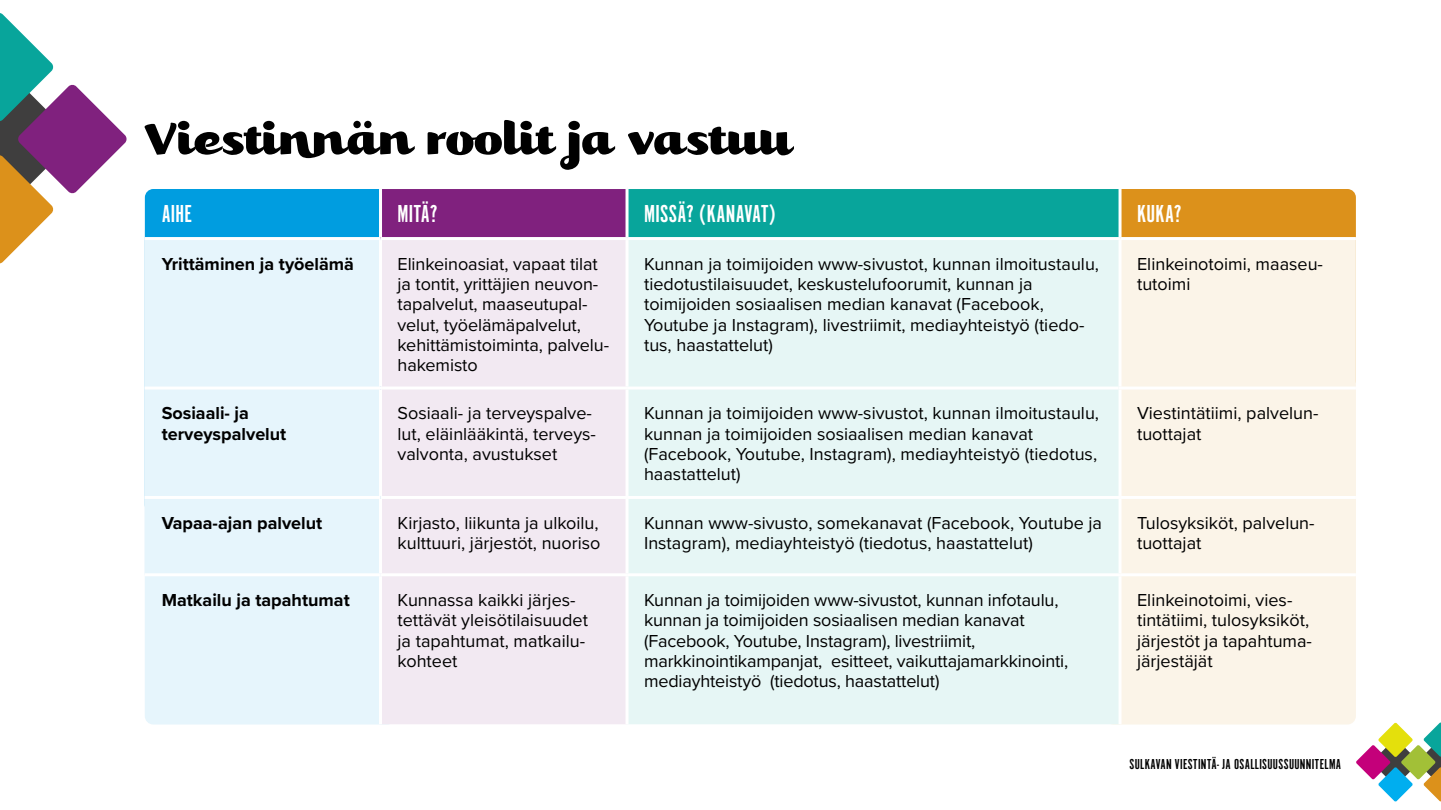
<style>
.page{position:relative;width:1441px;height:810px;background:#fff}
.page>*{position:absolute;margin:0;border:0;box-sizing:border-box;transform-origin:0 0}
.t1{font:52.5px "Kari Pro";color:#000}
.H2_17_pt_vasen_valko{font:25.5px "Alternate Got No 1 D";letter-spacing:.01em;color:#fff}
.Leipa__tavutus{font:18px/20.2px "Proxima Nova";color:#000}
.Leipa__tavutus-2{font:700 18px/20.2px "Proxima Nova";color:#000}
.t2{font:15px "Alternate Got No 1 D";letter-spacing:.02em;color:#000}
</style>
<div class="page">
<div style="left:1104px;top:189px;width:251px;height:200px;background:#dc911b;border-radius:9px"></div>
<div style="left:1112px;top:240px;width:243px;height:485px;background:#fbf4e8"></div>
<div style="left:145px;top:223px;width:250px;height:502px;background:#e6f5fc;border-radius:9px"></div>
<div style="left:145px;top:189px;width:251px;height:325px;background:#009de0;border-radius:9px"></div>
<div style="left:380px;top:188px;width:247px;height:51px;background:#80217e"></div>
<div style="left:627px;top:188px;width:492px;height:51px;background:#08a59b"></div>
<div style="left:145px;top:240px;width:234px;height:274px;background:#e6f5fc"></div>
<div style="left:382px;top:240px;width:243px;height:484px;background:#f2e9f2"></div>
<div style="left:628px;top:240px;width:490px;height:484px;background:#e6f6f5"></div>
<div style="left:1121px;top:390px;width:234px;height:183px;background:#fbf4e8"></div>
<hr style="left:379px;top:186px;width:248px;height:3px;background:#fff">
<hr style="left:627px;top:186px;width:494px;height:3px;background:#fff">
<hr style="left:379px;top:189px;width:3px;height:48px;background:#fff">
<hr style="left:625px;top:189px;width:3px;height:48px;background:#fff">
<hr style="left:1118px;top:189px;width:3px;height:48px;background:#fff">
<hr style="left:145px;top:237px;width:235px;height:3px;background:#fff">
<hr style="left:380px;top:237px;width:247px;height:3px;background:#fff">
<hr style="left:379px;top:240px;width:3px;height:147px;background:#fff">
<hr style="left:627px;top:237px;width:492px;height:3px;background:#fff">
<hr style="left:1119px;top:237px;width:236px;height:3px;background:#fff">
<hr style="left:1118px;top:240px;width:3px;height:147px;background:#fff">
<hr style="left:145px;top:387px;width:237px;height:3px;background:#fff">
<hr style="left:379px;top:390px;width:3px;height:106px;background:#fff">
<hr style="left:1118px;top:387px;width:237px;height:3px;background:#fff">
<hr style="left:1118px;top:390px;width:3px;height:106px;background:#fff">
<hr style="left:379px;top:499px;width:3px;height:74px;background:#fff">
<hr style="left:1118px;top:499px;width:3px;height:74px;background:#fff">
<hr style="left:379px;top:576px;width:3px;height:148px;background:#fff">
<hr style="left:1118px;top:576px;width:3px;height:148px;background:#fff">
<hr style="left:382px;top:387px;width:245px;height:3px;background:#fff">
<hr style="left:627px;top:387px;width:491px;height:3px;background:#fff">
<hr style="left:145px;top:496px;width:235px;height:3px;background:#fff">
<hr style="left:380px;top:496px;width:247px;height:3px;background:#fff">
<hr style="left:627px;top:496px;width:492px;height:3px;background:#fff">
<hr style="left:1119px;top:496px;width:236px;height:3px;background:#fff">
<hr style="left:145px;top:573px;width:235px;height:3px;background:#fff">
<hr style="left:380px;top:573px;width:247px;height:3px;background:#fff">
<hr style="left:627px;top:573px;width:492px;height:3px;background:#fff">
<hr style="left:1119px;top:573px;width:236px;height:3px;background:#fff">
<svg style="left:1356px;top:722px;width:84px;height:80px"></svg>
<svg style="left:0;top:13px;width:127px;height:251px"></svg>
<h1 class="t1" style="left:144px;top:107px;width:651px">Viestinnän roolit ja vastuu</h1>
<p class="H2_17_pt_vasen_valko" style="left:162px;top:200px;width:32px">AIHE</p>
<p class="H2_17_pt_vasen_valko" style="left:397px;top:200px;width:42px">MITÄ?</p>
<p class="H2_17_pt_vasen_valko" style="left:644px;top:200px;width:133px">MISSÄ? (KANAVAT)</p>
<p class="H2_17_pt_vasen_valko" style="left:1136px;top:200px;width:46px">KUKA?</p>
<p class="Leipa__tavutus-2" style="left:162px;top:253px;width:194px">Yrittäminen ja työelämä</p>
<p class="Leipa__tavutus" style="left:397px;top:253px;width:213px">Elinkeinoasiat, vapaat tilat ja tontit, yrittäjien neuvon&shy;tapalvelut, maaseutupal&shy;velut, työelämäpalvelut, kehittämistoiminta, palvelu&shy;hakemisto</p>
<p class="Leipa__tavutus" style="left:644px;top:253px;width:456px">Kunnan ja toimijoiden www-sivustot, kunnan ilmoitustaulu, tiedotustilaisuudet, keskustelufoorumit, kunnan ja</p>
<p class="Leipa__tavutus" style="left:1136px;top:253px;width:187px">Elinkeinotoimi, maaseu&shy;tutoimi</p>
<p class="Leipa__tavutus" style="left:644px;top:293px;width:442px">toimijoiden sosiaalisen median kanavat (Facebook,<br>Youtube ja Instagram), livestriimit, mediayhteistyö (tiedo&shy;tus, haastattelut)</p>
<p class="Leipa__tavutus-2" style="left:162px;top:403px;width:126px">Sosiaali- ja terveyspalvelut</p>
<p class="Leipa__tavutus" style="left:397px;top:402px;width:199px">Sosiaali- ja terveyspalve&shy;lut, eläinlääkintä, terveys&shy;valvonta, avustukset</p>
<p class="Leipa__tavutus" style="left:644px;top:402px;width:456px">Kunnan ja toimijoiden www-sivustot, kunnan ilmoitustaulu, kunnan ja toimijoiden sosiaalisen median kanavat (Facebook, Youtube, Instagram), mediayhteistyö (tiedotus, haastattelut)</p>
<p class="Leipa__tavutus" style="left:1136px;top:402px;width:183px">Viestintätiimi, palvelun&shy;tuottajat</p>
<p class="Leipa__tavutus-2" style="left:162px;top:512px;width:162px">Vapaa-ajan palvelut</p>
<p class="Leipa__tavutus" style="left:397px;top:512px;width:204px">Kirjasto, liikunta ja ulkoilu, kulttuuri, järjestöt, nuoriso</p>
<p class="Leipa__tavutus" style="left:644px;top:512px;width:459px">Kunnan www-sivusto, somekanavat (Facebook, Youtube ja<br>Instagram), mediayhteistyö (tiedotus, haastattelut)</p>
<p class="Leipa__tavutus" style="left:1136px;top:512px;width:179px">Tulosyksiköt, palvelun&shy;tuottajat</p>
<p class="Leipa__tavutus-2" style="left:162px;top:590px;width:190px">Matkailu ja tapahtumat</p>
<p class="Leipa__tavutus" style="left:397px;top:589px;width:192px">Kunnassa kaikki järjes&shy;tettävät yleisötilaisuudet ja tapahtumat, matkailu&shy;kohteet</p>
<p class="Leipa__tavutus" style="left:644px;top:589px;width:416px">Kunnan ja toimijoiden www-sivustot, kunnan infotaulu,</p>
<p class="Leipa__tavutus" style="left:644px;top:609px;width:426px">kunnan ja toimijoiden sosiaalisen median kanavat (Facebook, Youtube, Instagram), livestriimit, markkinointikampanjat, esitteet, vaikuttajamarkkinointi, mediayhteistyö (tiedotus, haastattelut)</p>
<p class="Leipa__tavutus" style="left:1136px;top:589px;width:175px">Elinkeinotoimi, vies&shy;tintätiimi, tulosyksiköt, järjestöt ja tapahtuma&shy;järjestäjät</p>
<p class="t2" style="left:1129px;top:756px;width:213px">SULKAVAN VIESTINTÄ- JA OSALLISUUSSUUNNITELMA</p>
</div>
